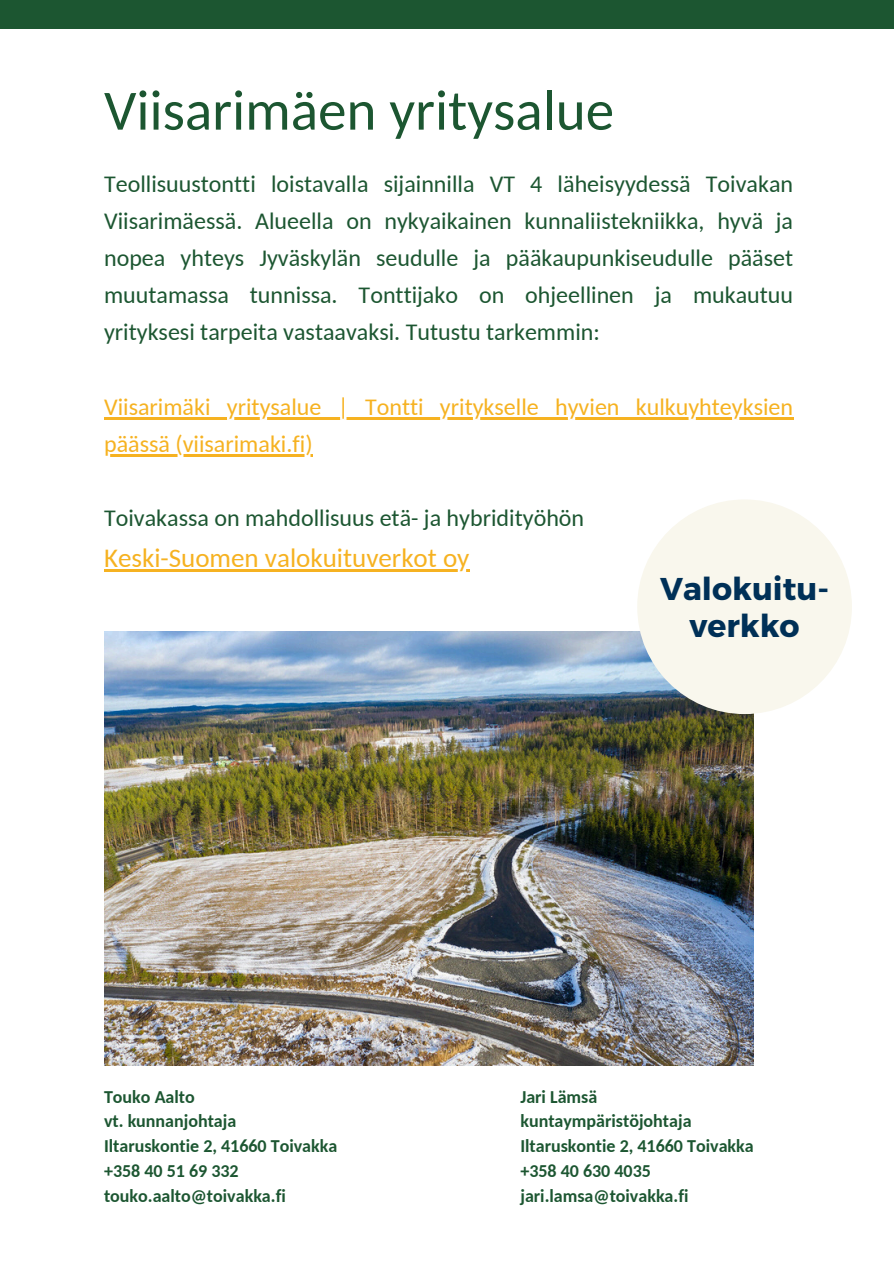
<style>
.page{position:relative;width:894px;height:1264px;background:#fff}
.page>*{position:absolute;margin:0;border:0;box-sizing:border-box;transform-origin:0 0}
.t1{font:57px "Carlito";color:#1c5631}
.t2{font:700 31.5px/37.2px "Montserrat";color:#003057;text-align:center}
.t3{font:27px "Carlito";color:#f6b221}
.t4{font:24px/37.2px "Carlito";color:#1c5631;text-align:justify}
.t5{font:24px "Carlito";color:#f6b221}
.t6{font:700 18px "Carlito";color:#1c5631}
</style>
<div class="page">
<div style="left:0;top:0;width:893px;height:29px;background:#1c5631"></div>
<img style="left:104px;top:631px;width:649px;height:434px">
<div style="left:637px;top:499px;width:214px;height:215px;background:#f9f7ed;border-radius:50%"></div>
<hr style="left:104px;top:417px;width:689px;height:2px;background:#f6b221">
<hr style="left:104px;top:454px;width:208px;height:2px;background:#f6b221">
<hr style="left:104px;top:569px;width:365px;height:2px;background:#f6b221">
<h3 class="t1" style="left:104px;top:87px;width:511px">Viisarimäen yritysalue</h3>
<h3 class="t4" style="left:104px;top:167px;width:690px">Teollisuustontti loistavalla sijainnilla VT 4 läheisyydessä Toivakan Viisarimäessä. Alueella on nykyaikainen kunnaliistekniikka, hyvä ja nopea yhteys Jyväskylän seudulle ja pääkaupunkiseudulle pääset muutamassa tunnissa. Tonttijako on ohjeellinen ja mukautuu yrityksesi tarpeita vastaavaksi. Tutustu tarkemmin:</h3>
<h3 class="t5" style="left:104px;top:397px;width:690px">Viisarimäki yritysalue | Tontti yritykselle hyvien kulkuyhteyksien</h3>
<h2 class="t5" style="left:104px;top:434px;width:210px">päässä (viisarimaki.fi)</h2>
<h2 class="t4" style="left:104px;top:501px;width:481px">Toivakassa on mahdollisuus etä- ja hybridityöhön</h2>
<p class="t3" style="left:104px;top:546px;width:367px">Keski-Suomen valokuituverkot oy</p>
<h2 class="t2" style="left:659px;top:568px;width:170px">Valokuitu&shy;verkko</h2>
<p class="t6" style="left:104px;top:1089px;width:92px">Touko Aalto</p>
<p class="t6" style="left:104px;top:1113px;width:134px">vt. kunnanjohtaja</p>
<p class="t6" style="left:104px;top:1138px;width:235px">Iltaruskontie 2, 41660 Toivakka</p>
<p class="t6" style="left:104px;top:1163px;width:136px">+358 40 51 69 332</p>
<p class="t6" style="left:104px;top:1188px;width:183px">touko.aalto@toivakka.fi</p>
<p class="t6" style="left:520px;top:1089px;width:78px">Jari Lämsä</p>
<p class="t6" style="left:520px;top:1113px;width:173px">kuntaympäristöjohtaja</p>
<p class="t6" style="left:520px;top:1138px;width:235px">Iltaruskontie 2, 41660 Toivakka</p>
<p class="t6" style="left:520px;top:1163px;width:132px">+358 40 630 4035</p>
<p class="t6" style="left:520px;top:1188px;width:169px">jari.lamsa@toivakka.fi</p>
</div>
